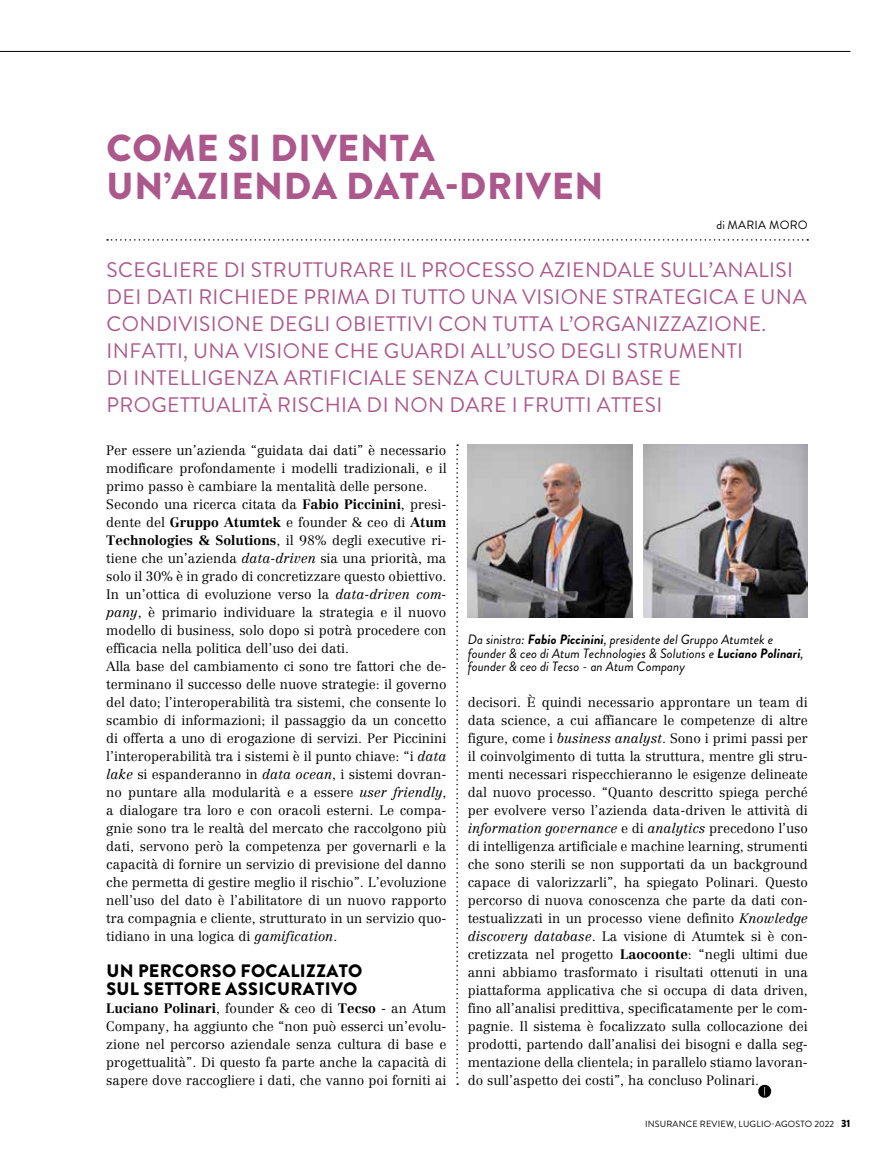
<style>
.page{position:relative;width:893px;height:1170px;background:#fff}
.page>*{position:absolute;margin:0;border:0;box-sizing:border-box;transform-origin:0 0}
.t1{font:900 37.5px/37.5px "Brandon Grotesque";letter-spacing:.02em;color:#ac588c}
.t2{font:21px/27px "Brandon Grotesque";letter-spacing:.02em;color:#ac588c}
.t3{font:900 18px/18px "Brandon Grotesque";letter-spacing:.02em;color:#000}
.t4{font:300 13.5px/18px "Centennial LT Std";color:#000;text-align:justify}
.t5{font:italic 13.5px/13.5px "Brandon Grotesque";color:#000}
.t6{font:12px "Brandon Grotesque";letter-spacing:.02em;color:#000}
.t7{font:9px "Brandon Grotesque";letter-spacing:.02em;color:#000}
.s1{font-weight:700}
.s2{font-style:italic}
.s3{font-weight:900;font-size:10.5px}
</style>
<div class="page">
<svg style="left:456px;top:444px;width:2px;height:640px"></svg>
<svg style="left:107px;top:239px;width:701px;height:2px"></svg>
<svg style="left:758px;top:1084px;width:13px;height:13px"></svg>
<img style="left:468px;top:444px;width:164px;height:174px">
<img style="left:643px;top:444px;width:165px;height:174px">
<hr style="left:0;top:51px;width:850px;height:1px;background:#000">
<h1 class="t1" style="left:107px;top:130px;width:498px">COME SI DIVENTA<br>UN’AZIENDA DATA-DRIVEN</h1>
<p class="t6" style="left:717px;top:216px;width:93px">di MARIA MORO</p>
<p class="t2" style="left:106px;top:256px;width:702px">SCEGLIERE DI STRUTTURARE IL PROCESSO AZIENDALE SULL’ANALISI DEI DATI RICHIEDE PRIMA DI TUTTO UNA VISIONE STRATEGICA E UNA CONDIVISIONE DEGLI OBIETTIVI CON TUTTA L’ORGANIZZAZIONE.<br>INFATTI, UNA VISIONE CHE GUARDI ALL’USO DEGLI STRUMENTI<br>DI INTELLIGENZA ARTIFICIALE SENZA CULTURA DI BASE E PROGETTUALITÀ RISCHIA DI NON DARE I FRUTTI ATTESI</p>
<p class="t4" style="left:106px;top:441px;width:342px;text-align:left">Per essere un’azienda “guidata dai dati” è necessario modificare profondamente i modelli tradizionali, e il primo passo è cambiare la mentalità delle persone.<br>Secondo una ricerca citata da <span class="s1">Fabio Piccinini</span>, presi&shy;dente del <span class="s1">Gruppo Atumtek</span> e founder &amp; ceo di <span class="s1">Atum Technologies &amp; Solutions</span>, il 98% degli executive ri&shy;tiene che un’azienda <span class="s2">data-driven</span> sia una priorità, ma solo il 30% è in grado di concretizzare questo obiettivo.<br>In un’ottica di evoluzione verso la <span class="s2">data-driven com&shy;pany</span>, è primario individuare la strategia e il nuovo modello di business, solo dopo si potrà procedere con efficacia nella politica dell’uso dei dati.<br>Alla base del cambiamento ci sono tre fattori che de&shy;terminano il successo delle nuove strategie: il governo del dato; l’interoperabilità tra sistemi, che consente lo scambio di informazioni; il passaggio da un concetto di offerta a uno di erogazione di servizi. Per Piccinini l’interoperabilità tra i sistemi è il punto chiave: “i <span class="s2">data lake</span> si espanderanno in <span class="s2">data ocean</span>, i sistemi dovran&shy;no puntare alla modularità e a essere <span class="s2">user friendly</span>, a dialogare tra loro e con oracoli esterni. Le compa&shy;gnie sono tra le realtà del mercato che raccolgono più dati, servono però la competenza per governarli e la capacità di fornire un servizio di previsione del danno che permetta di gestire meglio il rischio”. L’evoluzione nell’uso del dato è l’abilitatore di un nuovo rapporto tra compagnia e cliente, strutturato in un servizio quo&shy;tidiano in una logica di <span class="s2">gamification</span>.</p>
<h3 class="t3" style="left:106px;top:961px;width:258px">UN PERCORSO FOCALIZZATO<br>SUL SETTORE ASSICURATIVO</h3>
<p class="t4" style="left:106px;top:999px;width:342px"><span class="s1">Luciano Polinari</span>, founder &amp; ceo di <span class="s1">Tecso</span> - an Atum Company, ha aggiunto che “non può esserci un’evolu&shy;zione nel percorso aziendale senza cultura di base e progettualità”. Di questo fa parte anche la capacità di sapere dove raccogliere i dati, che vanno poi forniti ai</p>
<p class="t5" style="left:468px;top:632px;width:337px">Da sinistra: <span class="s1">Fabio Piccinini</span>, presidente del Gruppo Atumtek e founder &amp; ceo di Atum Technologies &amp; Solutions e <span class="s1">Luciano Polinari</span>, founder &amp; ceo di Tecso - an Atum Company</p>
<p class="t4" style="left:468px;top:693px;width:342px">decisori. È quindi necessario approntare un team di data science, a cui affiancare le competenze di altre figure, come i <span class="s2">business analyst</span>. Sono i primi passi per il coinvolgimento di tutta la struttura, mentre gli stru&shy;menti necessari rispecchieranno le esigenze delineate dal nuovo processo. “Quanto descritto spiega perché per evolvere verso l’azienda data-driven le attività di <span class="s2">information governance</span> e di <span class="s2">analytics</span> precedono l’uso di intelligenza artificiale e machine learning, strumenti che sono sterili se non supportati da un background capace di valorizzarli”, ha spiegato Polinari. Questo percorso di nuova conoscenza che parte da dati con&shy;testualizzati in un processo viene definito <span class="s2">Knowledge discovery database</span>. La visione di Atumtek si è con&shy;cretizzata nel progetto <span class="s1">Laocoonte</span>: “negli ultimi due anni abbiamo trasformato i risultati ottenuti in una piattaforma applicativa che si occupa di data driven, fino all’analisi predittiva, specificatamente per le com&shy;pagnie. Il sistema è focalizzato sulla collocazione dei prodotti, partendo dall’analisi dei bisogni e dalla seg&shy;mentazione della clientela; in parallelo stiamo lavoran&shy;do sull’aspetto dei costi”, ha concluso Polinari.</p>
<p class="t7" style="left:645px;top:1117px;width:207px">INSURANCE REVIEW, LUGLIO-AGOSTO 2022 <span class="s3">31</span></p>
</div>
